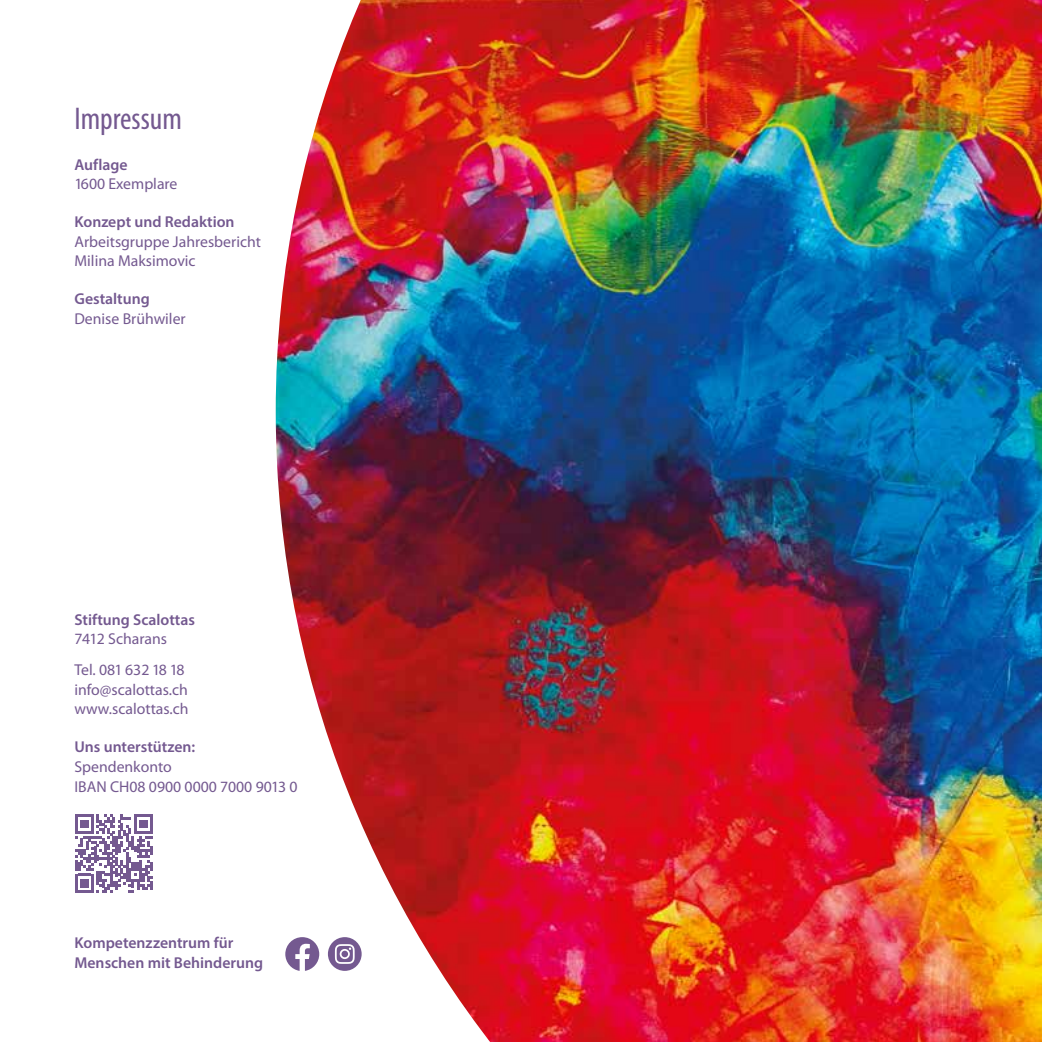
<style>
.page{position:relative;width:1042px;height:1042px;background:#fff}
.page>*{position:absolute;margin:0;border:0;box-sizing:border-box;transform-origin:0 0}
.t1{font:condensed 31.5px "Myriad Pro";color:#745990}
.t2{font:15.75px/19.2px "Myriad Pro";color:#745990}
.t3{font:600 15.75px/19.2px "Myriad Pro";color:#745990}
</style>
<div class="page">
<img style="left:275px;top:0;width:767px;height:1042px">
<svg style="left:75px;top:814px;width:78px;height:78px"></svg>
<svg style="left:285px;top:937px;width:34px;height:34px"></svg>
<svg style="left:328px;top:937px;width:34px;height:34px"></svg>
<h1 class="t1" style="left:74px;top:100px;width:109px">Impressum</h1>
<p class="t3" style="left:74px;top:154px;width:55px">Auflage</p>
<p class="t2" style="left:74px;top:174px;width:105px">1600 Exemplare</p>
<p class="t3" style="left:74px;top:212px;width:162px">Konzept und Redaktion</p>
<p class="t2" style="left:74px;top:232px;width:188px">Arbeitsgruppe Jahresbericht<br>Milina Maksimovic</p>
<p class="t3" style="left:74px;top:289px;width:77px">Gestaltung</p>
<p class="t2" style="left:74px;top:309px;width:113px">Denise Brühwiler</p>
<p class="t3" style="left:74px;top:609px;width:122px">Stiftung Scalottas</p>
<p class="t2" style="left:74px;top:623px;width:112px;line-height:31.5px">7412 Scharans<br>Tel. 081 632 18 18</p>
<p class="t2" style="left:74px;top:680px;width:116px">info@scalottas.ch www.scalottas.ch</p>
<p class="t3" style="left:74px;top:737px;width:122px">Uns unterstützen:</p>
<p class="t2" style="left:74px;top:756px;width:225px;line-height:20.1px">Spendenkonto<br>IBAN CH08 0900 0000 7000 9013 0</p>
<p class="t3" style="left:74px;top:933px;width:190px">Kompetenzzentrum für<br>Menschen mit Behinderung</p>
</div>
